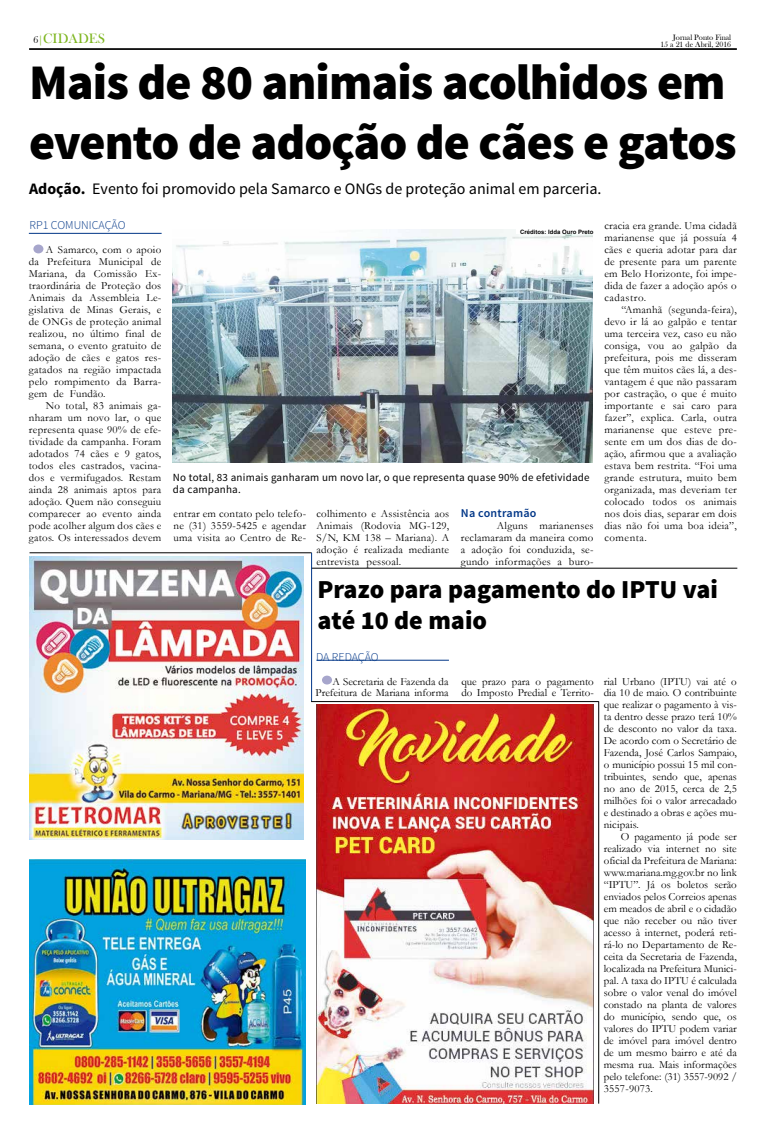
<style>
.page{position:relative;width:766px;height:1134px;background:#fff}
.page>*{position:absolute;margin:0;border:0;box-sizing:border-box;transform-origin:0 0}
.t1{font:900 49.9px/59.9px "Source Sans Pro";letter-spacing:-.02em;color:#000}
.t2{font:900 25.9px/31.1px "Source Sans Pro";color:#000}
.t3{font:16px "Source Sans Pro";color:#000}
.t4{font:14px "Bask Old Face";color:#7eb620}
.t5{font:300 12px "Source Sans Pro";color:#003687}
.t6{font:600 12px "Source Sans Pro";letter-spacing:.02em;color:#003687}
.t7{font:11px/12px "Garamond";letter-spacing:.02em;color:#000;text-align:justify}
.t8{font:11px/12px "Garamond";color:#000;text-align:right}
.t9{font:11px/12px "Source Sans Pro";letter-spacing:.02em;color:#000}
.t10{font:8px/8px "Bask Old Face";color:#000;text-align:right}
.t11{font:700 6px "Arial";color:#000}
.s1{font-size:10px;color:#000}
.s2{font-size:10px}
.s3{font-weight:700}
</style>
<div class="page">
<hr style="left:29px;top:49px;width:707px;height:1px;background:#000">
<img style="left:30px;top:859px;width:275px;height:245px">
<img style="left:29px;top:557px;width:275px;height:283px">
<img style="left:317px;top:705px;width:276px;height:399px">
<hr style="left:29px;top:233px;width:132px;height:1px;background:#003687">
<div style="left:33px;top:244px;width:10px;height:9px;background:#a7a6cc;border-radius:50%"></div>
<img style="left:173px;top:229px;width:419px;height:233px">
<hr style="left:516px;top:230px;width:77px;height:4px;background:#fff">
<hr style="left:311px;top:568px;width:426px;height:1px;background:#000">
<div style="left:322px;top:676px;width:10px;height:8px;background:#a7a6cc;border-radius:50%"></div>
<hr style="left:316px;top:660px;width:133px;height:1px;background:#003687">
<hr style="left:30px;top:552px;width:281px;height:1px;background:#000">
<hr style="left:311px;top:553px;width:1px;height:148px;background:#003687">
<hr style="left:311px;top:701px;width:287px;height:1px;background:#000">
<hr style="left:598px;top:701px;width:1px;height:403px;background:#000">
<p class="t4" style="left:33px;top:31px;width:73px"><span class="s1">6</span><span class="s2">|</span>CIDADES</p>
<p class="t10" style="left:660px;top:33px;width:72px">Jornal Ponto Final<br>15 a 21 de Abril, 2016</p>
<h1 class="t1" style="left:29px;top:55px;width:709px">Mais de 80 animais acolhidos em evento de adoção de cães e gatos</h1>
<h3 class="t3" style="left:29px;top:178px;width:573px"><span class="s3">Adoção.</span> Evento foi promovido pela Samarco e ONGs de proteção animal em parceria.</h3>
<p class="t5" style="left:29px;top:218px;width:97px">RP1 COMUNICAÇÃO</p>
<p class="t7" style="left:29px;top:244px;width:134px;text-indent:17px">A Samarco, com o apoio da Prefeitura Municipal de Mariana, da Comissão Ex&shy;traordinária de Proteção dos Animais da Assembleia Le&shy;gislativa de Minas Gerais, e de ONGs de proteção animal realizou, no último final de semana, o evento gratuito de adoção de cães e gatos res&shy;gatados na região impactada pelo rompimento da Barra&shy;gem de Fundão.</p>
<p class="t7" style="left:29px;top:399px;width:134px;text-indent:17px">No total, 83 animais ga&shy;nharam um novo lar, o que representa quase 90% de efe&shy;tividade da campanha. Foram adotados 74 cães e 9 gatos, todos eles castrados, vacina&shy;dos e vermifugados. Restam ainda 28 animais aptos para adoção. Quem não conseguiu comparecer ao evento ainda pode acolher algum dos cães e gatos. Os interessados devem</p>
<p class="t7" style="left:604px;top:220px;width:134px">cracia era grande. Uma cidadã marianense que já possuía 4 cães e queria adotar para dar de presente para um parente em Belo Horizonte, foi impe&shy;dida de fazer a adoção após o cadastro.</p>
<p class="t7" style="left:604px;top:304px;width:134px;text-indent:17px">“Amanhã (segunda-feira), devo ir lá ao galpão e tentar uma terceira vez, caso eu não consiga, vou ao galpão da prefeitura, pois me disseram que têm muitos cães lá, a des&shy;vantagem é que não passaram por castração, o que é muito importante e sai caro para fazer”, explica. Carla, outra marianense que esteve pre&shy;sente em um dos dias de do&shy;ação, afirmou que a avaliação estava bem restrita. “Foi uma grande estrutura, muito bem organizada, mas deveriam ter colocado todos os animais nos dois dias, separar em dois dias não foi uma boa ideia”, comenta.</p>
<p class="t11" style="left:520px;top:228px;width:75px">Créditos: Idda Ouro Preto</p>
<p class="t9" style="left:173px;top:471px;width:418px">No total, 83 animais ganharam um novo lar, o que representa quase 90% de efetividade da campanha.</p>
<p class="t7" style="left:174px;top:507px;width:134px">entrar em contato pelo telefo&shy;ne (31) 3559-5425 e agendar uma visita ao Centro de Re-</p>
<p class="t7" style="left:316px;top:507px;width:134px">colhimento e Assistência aos Animais (Rodovia MG-129, S/N, KM 138 – Mariana). A adoção é realizada mediante entrevista pessoal.</p>
<p class="t6" style="left:461px;top:505px;width:77px">Na contramão</p>
<p class="t7" style="left:461px;top:519px;width:134px;text-indent:36px">Alguns marianenses reclamaram da maneira como a adoção foi conduzida, se&shy;gundo informações a buro-</p>
<h2 class="t2" style="left:317px;top:575px;width:402px">Prazo para pagamento do IPTU vai até 10 de maio</h2>
<p class="t5" style="left:316px;top:649px;width:64px">DA REDAÇÃO</p>
<p class="t8" style="left:315px;top:675px;width:134px">A Secretaria de Fazenda da<br>Prefeitura de Mariana informa</p>
<p class="t8" style="left:461px;top:675px;width:134px;text-align:left">que prazo para o pagamento do Imposto Predial e Territo-</p>
<p class="t7" style="left:603px;top:675px;width:134px">rial Urbano (IPTU) vai até o dia 10 de maio. O contribuinte que realizar o pagamento à vis&shy;ta dentro desse prazo terá 10% de desconto no valor da taxa.<br>De acordo com o Secretário de Fazenda, José Carlos Sampaio, o município possui 15 mil con&shy;tribuintes, sendo que, apenas no ano de 2015, cerca de 2,5 milhões foi o valor arrecadado e destinado a obras e ações mu&shy;nicipais.</p>
<p class="t7" style="left:603px;top:830px;width:134px;text-indent:17px">O pagamento já pode ser realizado via internet no site oficial da Prefeitura de Mariana: www.mariana.mg.gov.br no link “IPTU”. Já os boletos serão enviados pelos Correios apenas em meados de abril e o cidadão que não receber ou não tiver acesso à internet, poderá reti&shy;rá-lo no Departamento de Re&shy;ceita da Secretaria de Fazenda, localizada na Prefeitura Munici&shy;pal. A taxa do IPTU é calculada sobre o valor venal do imóvel constado na planta de valores do município, sendo que, os valores do IPTU podem variar de imóvel para imóvel dentro de um mesmo bairro e até da mesma rua. Mais informações pelo telefone: (31) 3557-9092 / 3557-9073.</p>
</div>
